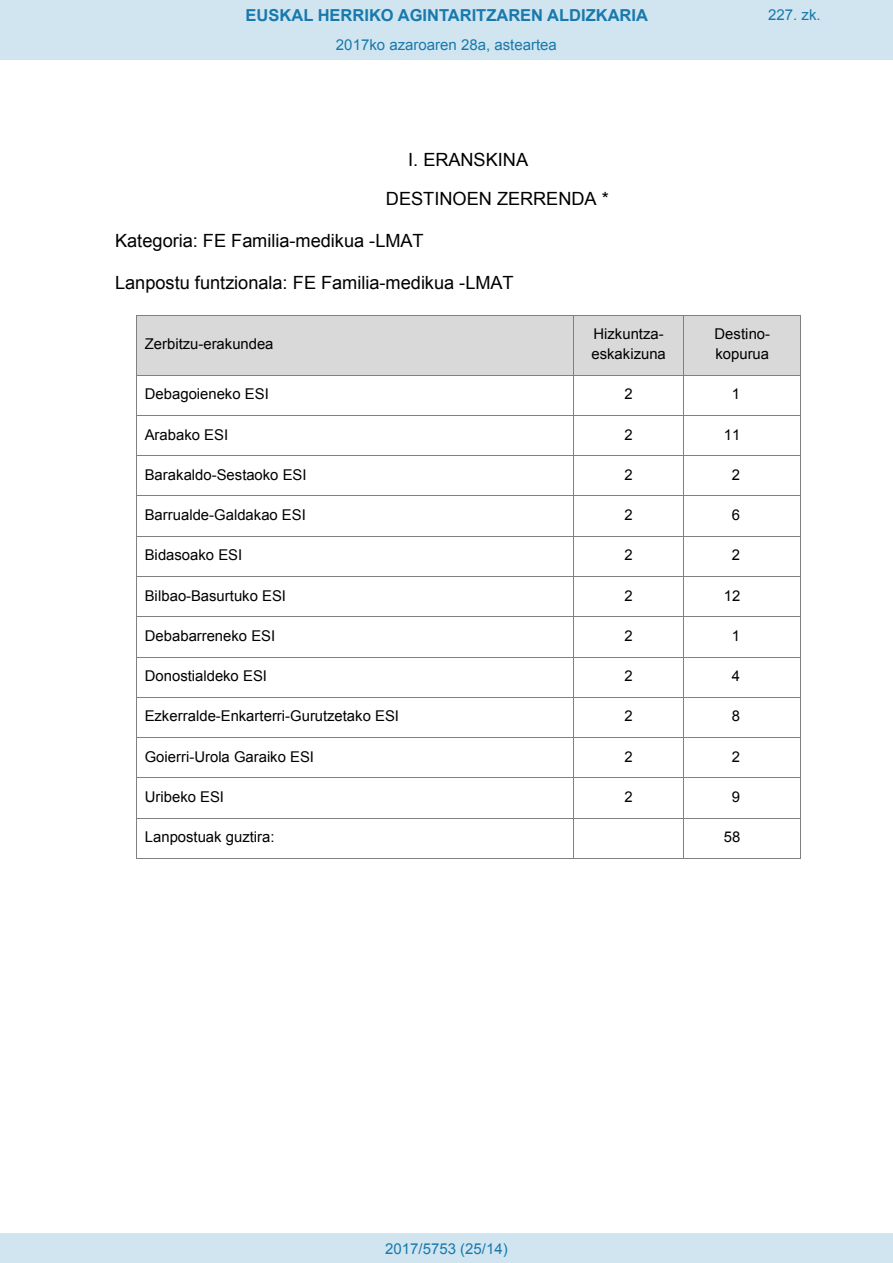
<style>
.page{position:relative;width:893px;height:1263px;background:#fff}
.page>*{position:absolute;margin:0;border:0;box-sizing:border-box;transform-origin:0 0}
.t1{font:18.15px/38.8px "Arial";color:#000}
.t2{font:700 16.5px "Arial";color:#1879ad}
.Paginacion_Centro{font:15px "Arial";color:#1879ad}
.t3{font:14.85px/19.6px "Arial";letter-spacing:.005em;color:#000}
</style>
<div class="page">
<div style="left:0;top:0;width:893px;height:60px;background:#d0e5f0"></div>
<div style="left:0;top:1233px;width:893px;height:30px;background:#d0e5f0"></div>
<div style="left:136px;top:316px;width:437px;height:59px;background:#d9d9d9"></div>
<div style="left:574px;top:316px;width:109px;height:59px;background:#d9d9d9"></div>
<div style="left:684px;top:316px;width:116px;height:59px;background:#d9d9d9"></div>
<hr style="left:136px;top:315px;width:437px;height:1px;background:#808080">
<hr style="left:574px;top:315px;width:109px;height:1px;background:#808080">
<hr style="left:684px;top:315px;width:116px;height:1px;background:#808080">
<hr style="left:136px;top:316px;width:1px;height:59px;background:#808080">
<hr style="left:573px;top:316px;width:1px;height:59px;background:#808080">
<hr style="left:683px;top:316px;width:1px;height:59px;background:#808080">
<hr style="left:800px;top:316px;width:1px;height:59px;background:#808080">
<hr style="left:136px;top:375px;width:437px;height:1px;background:#808080">
<hr style="left:574px;top:375px;width:109px;height:1px;background:#808080">
<hr style="left:684px;top:375px;width:116px;height:1px;background:#808080">
<hr style="left:136px;top:375px;width:1px;height:40px;background:#808080">
<hr style="left:573px;top:375px;width:1px;height:40px;background:#808080">
<hr style="left:683px;top:375px;width:1px;height:40px;background:#808080">
<hr style="left:800px;top:375px;width:1px;height:40px;background:#808080">
<hr style="left:136px;top:415px;width:437px;height:1px;background:#808080">
<hr style="left:574px;top:415px;width:109px;height:1px;background:#808080">
<hr style="left:684px;top:415px;width:116px;height:1px;background:#808080">
<hr style="left:136px;top:416px;width:1px;height:39px;background:#808080">
<hr style="left:573px;top:416px;width:1px;height:39px;background:#808080">
<hr style="left:683px;top:416px;width:1px;height:39px;background:#808080">
<hr style="left:800px;top:416px;width:1px;height:39px;background:#808080">
<hr style="left:136px;top:455px;width:437px;height:1px;background:#808080">
<hr style="left:574px;top:455px;width:109px;height:1px;background:#808080">
<hr style="left:684px;top:455px;width:116px;height:1px;background:#808080">
<hr style="left:136px;top:456px;width:1px;height:39px;background:#808080">
<hr style="left:573px;top:456px;width:1px;height:39px;background:#808080">
<hr style="left:683px;top:456px;width:1px;height:39px;background:#808080">
<hr style="left:800px;top:456px;width:1px;height:39px;background:#808080">
<hr style="left:136px;top:495px;width:437px;height:1px;background:#808080">
<hr style="left:574px;top:495px;width:109px;height:1px;background:#808080">
<hr style="left:684px;top:495px;width:116px;height:1px;background:#808080">
<hr style="left:136px;top:496px;width:1px;height:40px;background:#808080">
<hr style="left:573px;top:496px;width:1px;height:40px;background:#808080">
<hr style="left:683px;top:496px;width:1px;height:40px;background:#808080">
<hr style="left:800px;top:496px;width:1px;height:40px;background:#808080">
<hr style="left:136px;top:536px;width:437px;height:1px;background:#808080">
<hr style="left:574px;top:536px;width:109px;height:1px;background:#808080">
<hr style="left:684px;top:536px;width:116px;height:1px;background:#808080">
<hr style="left:136px;top:536px;width:1px;height:40px;background:#808080">
<hr style="left:573px;top:536px;width:1px;height:40px;background:#808080">
<hr style="left:683px;top:536px;width:1px;height:40px;background:#808080">
<hr style="left:800px;top:536px;width:1px;height:40px;background:#808080">
<hr style="left:136px;top:576px;width:437px;height:1px;background:#808080">
<hr style="left:574px;top:576px;width:109px;height:1px;background:#808080">
<hr style="left:684px;top:576px;width:116px;height:1px;background:#808080">
<hr style="left:136px;top:577px;width:1px;height:39px;background:#808080">
<hr style="left:573px;top:577px;width:1px;height:39px;background:#808080">
<hr style="left:683px;top:577px;width:1px;height:39px;background:#808080">
<hr style="left:800px;top:577px;width:1px;height:39px;background:#808080">
<hr style="left:136px;top:616px;width:437px;height:1px;background:#808080">
<hr style="left:574px;top:616px;width:109px;height:1px;background:#808080">
<hr style="left:684px;top:616px;width:116px;height:1px;background:#808080">
<hr style="left:136px;top:617px;width:1px;height:40px;background:#808080">
<hr style="left:573px;top:617px;width:1px;height:40px;background:#808080">
<hr style="left:683px;top:617px;width:1px;height:40px;background:#808080">
<hr style="left:800px;top:617px;width:1px;height:40px;background:#808080">
<hr style="left:136px;top:657px;width:437px;height:1px;background:#808080">
<hr style="left:574px;top:657px;width:109px;height:1px;background:#808080">
<hr style="left:684px;top:657px;width:116px;height:1px;background:#808080">
<hr style="left:136px;top:657px;width:1px;height:40px;background:#808080">
<hr style="left:573px;top:657px;width:1px;height:40px;background:#808080">
<hr style="left:683px;top:657px;width:1px;height:40px;background:#808080">
<hr style="left:800px;top:657px;width:1px;height:40px;background:#808080">
<hr style="left:136px;top:697px;width:437px;height:1px;background:#808080">
<hr style="left:574px;top:697px;width:109px;height:1px;background:#808080">
<hr style="left:684px;top:697px;width:116px;height:1px;background:#808080">
<hr style="left:136px;top:698px;width:1px;height:39px;background:#808080">
<hr style="left:573px;top:698px;width:1px;height:39px;background:#808080">
<hr style="left:683px;top:698px;width:1px;height:39px;background:#808080">
<hr style="left:800px;top:698px;width:1px;height:39px;background:#808080">
<hr style="left:136px;top:737px;width:437px;height:1px;background:#808080">
<hr style="left:574px;top:737px;width:109px;height:1px;background:#808080">
<hr style="left:684px;top:737px;width:116px;height:1px;background:#808080">
<hr style="left:136px;top:738px;width:1px;height:39px;background:#808080">
<hr style="left:573px;top:738px;width:1px;height:39px;background:#808080">
<hr style="left:683px;top:738px;width:1px;height:39px;background:#808080">
<hr style="left:800px;top:738px;width:1px;height:39px;background:#808080">
<hr style="left:136px;top:777px;width:437px;height:1px;background:#808080">
<hr style="left:574px;top:777px;width:109px;height:1px;background:#808080">
<hr style="left:684px;top:777px;width:116px;height:1px;background:#808080">
<hr style="left:136px;top:778px;width:1px;height:40px;background:#808080">
<hr style="left:573px;top:778px;width:1px;height:40px;background:#808080">
<hr style="left:683px;top:778px;width:1px;height:40px;background:#808080">
<hr style="left:800px;top:778px;width:1px;height:40px;background:#808080">
<hr style="left:136px;top:818px;width:437px;height:1px;background:#808080">
<hr style="left:574px;top:818px;width:109px;height:1px;background:#808080">
<hr style="left:684px;top:818px;width:116px;height:1px;background:#808080">
<hr style="left:136px;top:818px;width:1px;height:40px;background:#808080">
<hr style="left:136px;top:858px;width:437px;height:1px;background:#808080">
<hr style="left:573px;top:818px;width:1px;height:40px;background:#808080">
<hr style="left:574px;top:858px;width:109px;height:1px;background:#808080">
<hr style="left:683px;top:818px;width:1px;height:40px;background:#808080">
<hr style="left:684px;top:858px;width:116px;height:1px;background:#808080">
<hr style="left:800px;top:818px;width:1px;height:40px;background:#808080">
<p class="t2" style="left:246px;top:4px;width:404px">EUSKAL HERRIKO AGINTARITZAREN ALDIZKARIA</p>
<p class="Paginacion_Centro" style="left:336px;top:35px;width:222px">2017ko azaroaren 28a, asteartea</p>
<p class="t1" style="left:386px;top:141px;width:224px;text-indent:22px">I. ERANSKINA<br>DESTINOEN ZERRENDA *</p>
<p class="t1" style="left:115px;top:222px;width:310px">Kategoria: FE Familia-medikua -LMAT</p>
<p class="t1" style="left:115px;top:264px;width:400px">Lanpostu funtzionala: FE Familia-medikua -LMAT</p>
<p class="Paginacion_Centro" style="left:768px;top:5px;width:54px">227. zk.</p>
<p class="t3" style="left:145px;top:334px;width:130px">Zerbitzu-erakundea</p>
<p class="t3" style="left:591px;top:325px;width:76px">Hizkuntza&shy;eskakizuna</p>
<p class="t3" style="left:715px;top:325px;width:57px">Destino&shy;kopurua</p>
<p class="t3" style="left:145px;top:384px;width:126px">Debagoieneko ESI</p>
<p class="t3" style="left:624px;top:384px;width:10px">2</p>
<p class="t3" style="left:732px;top:384px;width:10px">1</p>
<p class="t3" style="left:145px;top:425px;width:85px">Arabako ESI</p>
<p class="t3" style="left:624px;top:425px;width:10px">2</p>
<p class="t3" style="left:724px;top:425px;width:18px">11</p>
<p class="t3" style="left:145px;top:465px;width:163px">Barakaldo-Sestaoko ESI</p>
<p class="t3" style="left:624px;top:465px;width:10px">2</p>
<p class="t3" style="left:732px;top:465px;width:10px">2</p>
<p class="t3" style="left:145px;top:505px;width:163px">Barrualde-Galdakao ESI</p>
<p class="t3" style="left:624px;top:505px;width:10px">2</p>
<p class="t3" style="left:732px;top:505px;width:10px">6</p>
<p class="t3" style="left:145px;top:545px;width:99px">Bidasoako ESI</p>
<p class="t3" style="left:624px;top:545px;width:10px">2</p>
<p class="t3" style="left:732px;top:545px;width:10px">2</p>
<p class="t3" style="left:145px;top:586px;width:143px">Bilbao-Basurtuko ESI</p>
<p class="t3" style="left:624px;top:586px;width:10px">2</p>
<p class="t3" style="left:724px;top:586px;width:18px">12</p>
<p class="t3" style="left:145px;top:626px;width:132px">Debabarreneko ESI</p>
<p class="t3" style="left:624px;top:626px;width:10px">2</p>
<p class="t3" style="left:732px;top:626px;width:10px">1</p>
<p class="t3" style="left:145px;top:666px;width:124px">Donostialdeko ESI</p>
<p class="t3" style="left:624px;top:666px;width:10px">2</p>
<p class="t3" style="left:732px;top:666px;width:10px">4</p>
<p class="t3" style="left:145px;top:706px;width:256px">Ezkerralde-Enkarterri-Gurutzetako ESI</p>
<p class="t3" style="left:624px;top:706px;width:10px">2</p>
<p class="t3" style="left:732px;top:706px;width:10px">8</p>
<p class="t3" style="left:145px;top:747px;width:171px">Goierri-Urola Garaiko ESI</p>
<p class="t3" style="left:624px;top:747px;width:10px">2</p>
<p class="t3" style="left:732px;top:747px;width:10px">2</p>
<p class="t3" style="left:145px;top:787px;width:81px">Uribeko ESI</p>
<p class="t3" style="left:624px;top:787px;width:10px">2</p>
<p class="t3" style="left:732px;top:787px;width:10px">9</p>
<p class="t3" style="left:145px;top:827px;width:131px">Lanpostuak guztira:</p>
<p class="t3" style="left:724px;top:827px;width:18px">58</p>
<p class="Paginacion_Centro" style="left:385px;top:1238px;width:124px">2017/5753 (25/14)</p>
</div>
